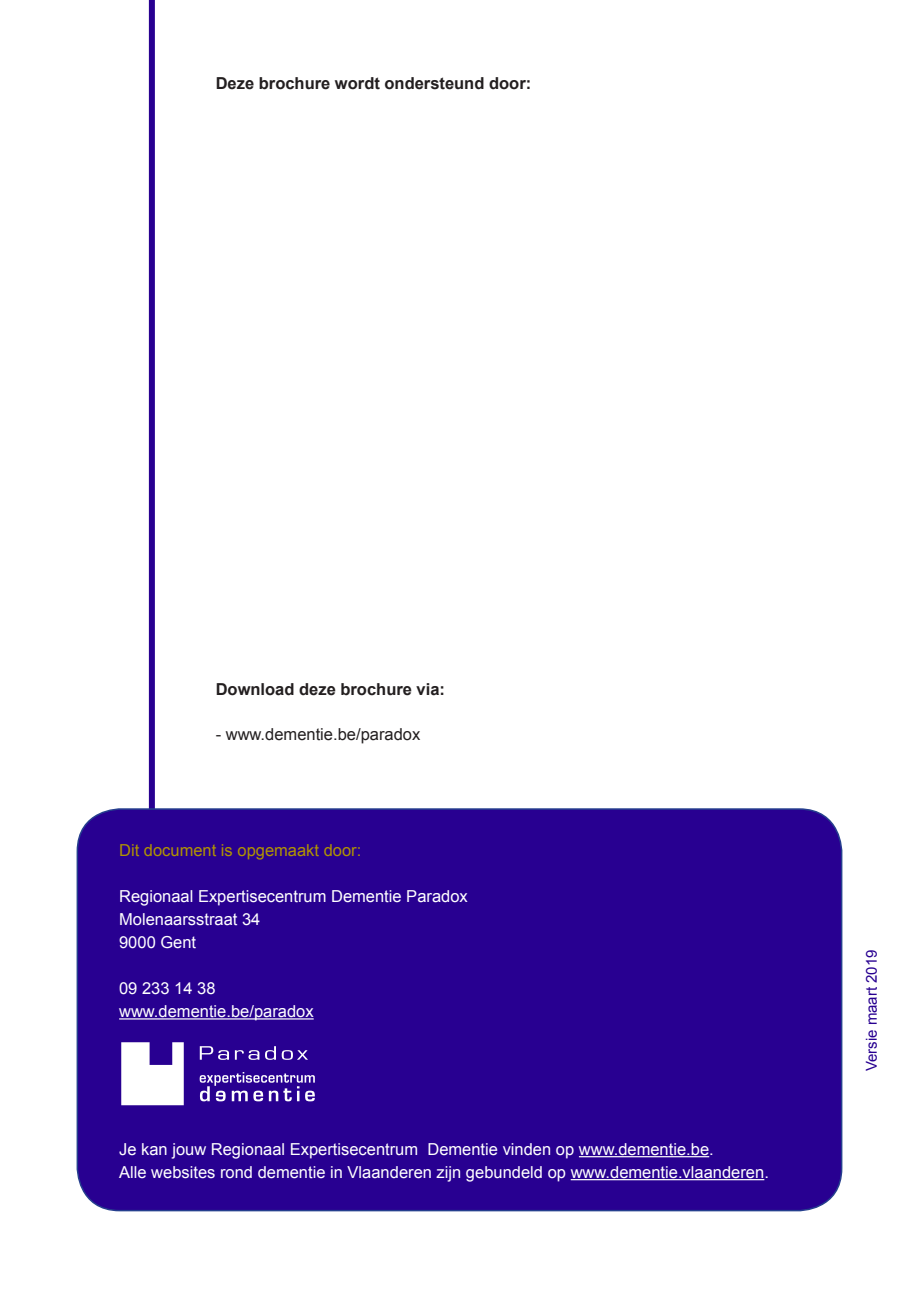
<style>
.page{position:relative;width:919px;height:1289px;background:#fff}
.page>*{position:absolute;margin:0;border:0;box-sizing:border-box;transform-origin:0 0}
.t1{font:16.5px/23px "Arial";color:#fff}
.t2{font:700 16.5px "Arial";color:#231f20}
.t3{font:16.5px "Arial";color:#b19401}
.t4{font:16.5px "Arial";color:#231f20}
.t5{font:15px "Arial";color:#280091}
</style>
<div class="page">
<div style="left:149px;top:0;width:6px;height:980px;background:#280091"></div>
<div style="left:77px;top:809px;width:764px;height:401px;background:#280091;border-radius:43px"></div>
<div style="left:77px;top:808px;width:765px;height:403px;border:2px solid #253f8e;border-radius:43px"></div>
<hr style="left:119px;top:1018px;width:195px;height:1px;background:#fff">
<hr style="left:579px;top:1156px;width:130px;height:1px;background:#fff">
<hr style="left:570px;top:1178px;width:194px;height:2px;background:#fff">
<svg style="left:121px;top:1042px;width:63px;height:63px;background:#e0dbef"></svg>
<svg style="left:200px;top:1046px;width:108px;height:13px"></svg>
<svg style="left:200px;top:1072px;width:115px;height:29px"></svg>
<p class="t2" style="left:216px;top:72px;width:317px">Deze brochure wordt ondersteund door:</p>
<p class="t2" style="left:216px;top:678px;width:231px">Download deze brochure via:</p>
<p class="t4" style="left:216px;top:723px;width:206px">- www.dementie.be/paradox</p>
<p class="t3" style="left:119px;top:839px;width:244px">Dit document is opgemaakt door:</p>
<p class="t1" style="left:119px;top:885px;width:350px">Regionaal Expertisecentrum Dementie Paradox<br>Molenaarsstraat 34<br>9000 Gent</p>
<p class="t1" style="left:119px;top:977px;width:196px">09 233 14 38 www.dementie.be/paradox</p>
<p class="t1" style="left:119px;top:1137px;width:651px">Je kan jouw Regionaal Expertisecentrum Dementie vinden op www.dementie.be.<br>Alle websites rond dementie in Vlaanderen zijn gebundeld op www.dementie.vlaanderen.</p>
<p class="t5" style="left:861px;top:1071px;width:123px;rotate:-90deg">Versie maart 2019</p>
</div>
